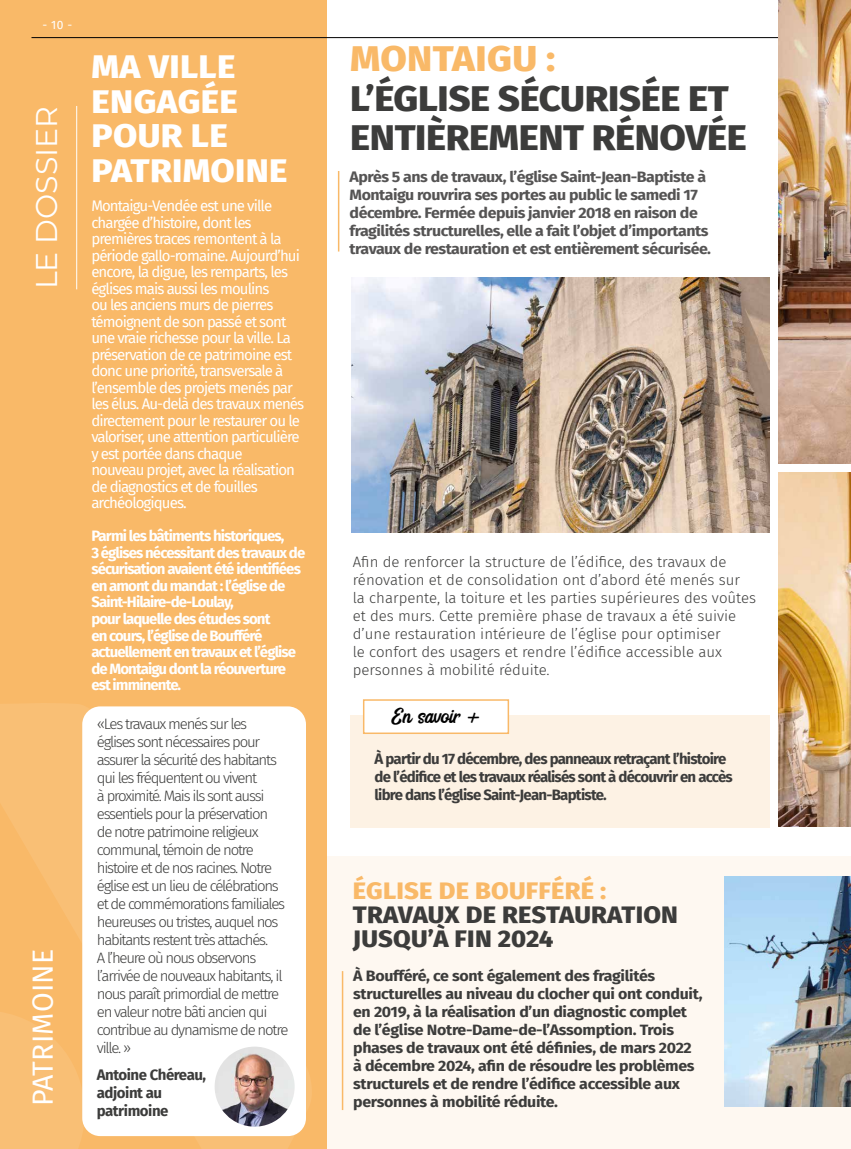
<style>
.page{position:relative;width:851px;height:1149px;background:#fff}
.page>*{position:absolute;margin:0;border:0;box-sizing:border-box;transform-origin:0 0}
.t1{font:800 36px/39px "Fira Sans";letter-spacing:-.01em;color:#3c3c3b;scale:1.06 1}
.t2{font:800 36px "Fira Sans";letter-spacing:.01em;color:#f9b968;scale:1.06 1}
.t3{font:800 33px/34.5px "Fira Sans";letter-spacing:.01em;color:#fff;scale:1.06 1}
.t4{font:30px "Montserrat";color:#fff}
.t5{font:28.5px "Fira Sans";letter-spacing:.01em;color:#fff}
.t6{font:25.5px "Bring Heart";color:#000}
.t7{font:800 24px/24px "Fira Sans";letter-spacing:.01em;color:#3c3c3b;scale:1.06 1}
.t8{font:800 24px "Fira Sans";letter-spacing:.01em;color:#f9b968;scale:1.06 1}
.t9{font:15px/16.5px "Fira Sans";letter-spacing:-.06em;color:#fff}
.t10{font:300 15px/18px "Fira Sans";letter-spacing:-.08em;color:#3c3c3b}
.t11{font:300 15px/18px "Fira Sans";color:#3c3c3b}
.t12{font:700 15px/18px "Fira Sans";letter-spacing:-.025em;color:#3c3c3b;scale:1.06 1}
.t13{font:700 15px/16.5px "Fira Sans";letter-spacing:-.06em;color:#fff}
.t14{font:700 15px/18px "Fira Sans";letter-spacing:-.03em;color:#555454;scale:1.06 1}
.t15{font:700 15px/18px "Fira Sans";letter-spacing:-.05em;color:#3c3c3b}
.t16{font:700 15px/18px "Fira Sans";letter-spacing:-.025em;color:#3c3c3b}
.t17{font:12px "Fira Sans";color:#fff}
</style>
<div class="page">
<div style="left:51px;top:0;width:275px;height:1148px;background:#f9b968"></div>
<div style="left:0;top:0;width:73px;height:1148px;background:#f9b968"></div>
<svg style="left:0;top:703px;width:312px;height:445px"></svg>
<svg style="left:0;top:1007px;width:86px;height:141px"></svg>
<div style="left:82px;top:706px;width:224px;height:429px;background:#fff;border-radius:18px"></div>
<div style="left:326px;top:855px;width:524px;height:293px;background:#fef8f1"></div>
<div style="left:350px;top:715px;width:419px;height:112px;background:#fdf2e4"></div>
<hr style="left:76px;top:106px;width:1px;height:183px;background:#fff">
<hr style="left:31px;top:37px;width:819px;height:1px;background:#000">
<hr style="left:338px;top:171px;width:1px;height:80px;background:#f9b968">
<hr style="left:342px;top:970px;width:1px;height:139px;background:#f9b968">
<img style="left:778px;top:472px;width:72px;height:354px">
<img style="left:351px;top:277px;width:418px;height:255px">
<img style="left:724px;top:876px;width:126px;height:230px">
<img style="left:777px;top:0;width:73px;height:463px">
<div style="left:363px;top:699px;width:145px;height:34px;background:#fff"></div>
<div style="left:363px;top:699px;width:146px;height:34px;border:2px solid #f9b968"></div>
<img style="left:214px;top:1046px;width:80px;height:80px;border-radius:40px">
<p class="t17" style="left:43px;top:16px;width:31px">- 10 -</p>
<h3 class="t4" style="left:26px;top:289px;width:185px;rotate:-90deg">LE DOSSIER</h3>
<h3 class="t5" style="left:21px;top:1105px;width:159px;rotate:-90deg">PATRIMOINE</h3>
<h2 class="t3" style="left:91px;top:47px;width:186px">MA VILLE<br>ENGAGÉE<br>POUR LE<br>PATRIMOINE</h2>
<p class="t9" style="left:91px;top:197px;width:214px">Montaigu-Vendée est une ville chargée d’histoire, dont les premières traces remontent à la période gallo-romaine. Aujourd’hui encore, la digue, les remparts, les églises mais aussi les moulins<br>ou les anciens murs de pierres témoignent de son passé et sont une vraie richesse pour la ville. La préservation de ce patrimoine est donc une priorité, transversale à l’ensemble des projets menés par les élus. Au-delà des travaux menés directement pour le restaurer ou le valoriser, une attention particulière y est portée dans chaque<br>nouveau projet, avec la réalisation de diagnostics et de fouilles archéologiques.</p>
<p class="t13" style="left:91px;top:526px;width:215px">Parmi les bâtiments historiques,<br>3 églises nécessitant des travaux de sécurisation avaient été identifiées en amont du mandat : l’église de<br>Saint-Hilaire-de-Loulay,<br>pour laquelle des études sont<br>en cours, l’église de Boufféré actuellement en travaux et l’église de Montaigu dont la réouverture est imminente.</p>
<p class="t10" style="left:97px;top:714px;width:193px">«Les travaux menés sur les églises sont nécessaires pour assurer la sécurité des habitants qui les fréquentent ou vivent<br>à proximité. Mais ils sont aussi essentiels pour la préservation<br>de notre patrimoine religieux communal, témoin de notre histoire et de nos racines. Notre église est un lieu de célébrations et de commémorations familiales heureuses ou tristes, auquel nos habitants restent très attachés.<br>A l’heure où nous observons l’arrivée de nouveaux habitants, il nous paraît primordial de mettre en valeur notre bâti ancien qui contribue au dynamisme de notre ville. »</p>
<p class="t16" style="left:97px;top:1064px;width:111px">Antoine Chéreau, adjoint au patrimoine</p>
<h1 class="t2" style="left:350px;top:28px;width:195px">MONTAIGU :</h1>
<h1 class="t1" style="left:350px;top:75px;width:375px">L’ÉGLISE SÉCURISÉE ET<br>ENTIÈREMENT RÉNOVÉE</h1>
<p class="t14" style="left:349px;top:166px;width:342px">Après 5 ans de travaux, l’église Saint-Jean-Baptiste à Montaigu rouvrira ses portes au public le samedi 17 décembre. Fermée depuis janvier 2018 en raison de fragilités structurelles, elle a fait l’objet d’importants travaux de restauration et est entièrement sécurisée.</p>
<p class="t11" style="left:353px;top:552px;width:405px">Afin de renforcer la structure de l’édifice, des travaux de rénovation et de consolidation ont d’abord été menés sur<br>la charpente, la toiture et les parties supérieures des voûtes et des murs. Cette première phase de travaux a été suivie d’une restauration intérieure de l’église pour optimiser<br>le confort des usagers et rendre l’édifice accessible aux personnes à mobilité réduite.</p>
<h3 class="t6" style="left:391px;top:701px;width:90px">En savoir +</h3>
<p class="t15" style="left:374px;top:748px;width:360px">À partir du 17 décembre, des panneaux retraçant l’histoire de l’édifice et les travaux réalisés sont à découvrir en accès libre dans l’église Saint-Jean-Baptiste.</p>
<h3 class="t8" style="left:353px;top:869px;width:240px">ÉGLISE DE BOUFFÉRÉ :</h3>
<h3 class="t7" style="left:353px;top:900px;width:308px">TRAVAUX DE RESTAURATION<br>JUSQU’À FIN 2024</h3>
<p class="t12" style="left:353px;top:964px;width:331px">À Boufféré, ce sont également des fragilités structurelles au niveau du clocher qui ont conduit, en 2019, à la réalisation d’un diagnostic complet de l’église Notre-Dame-de-l’Assomption. Trois phases de travaux ont été définies, de mars 2022 à décembre 2024, afin de résoudre les problèmes structurels et de rendre l’édifice accessible aux personnes à mobilité réduite.</p>
</div>
